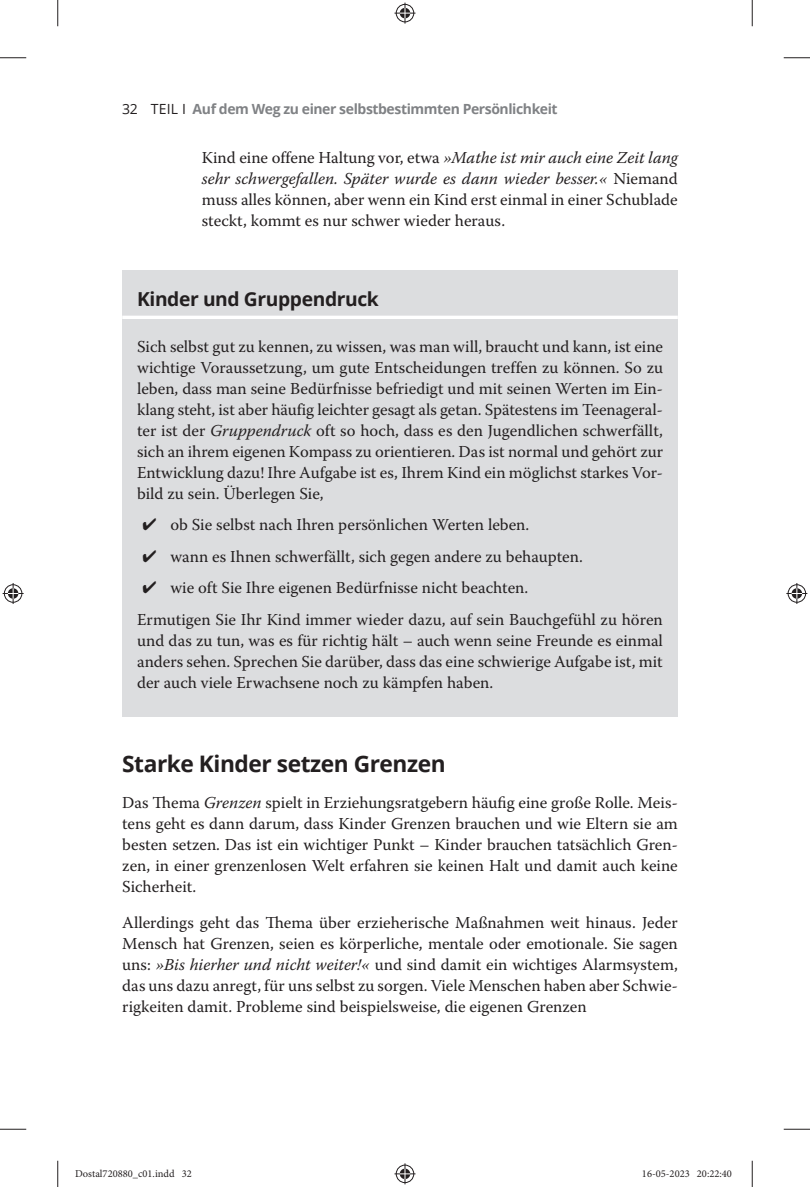
<style>
.page{position:relative;width:810px;height:1187px;background:#fff}
.page>*{position:absolute;margin:0;border:0;box-sizing:border-box;transform-origin:0 0}
.t1{font:700 22.75px "Open Sans";letter-spacing:-.02em;color:#231f20}
.t2{font:700 19.25px "Open Sans";letter-spacing:-.02em;color:#231f20}
.t3{font:16.62px/21px "Warnock Pro";color:#231f20;text-align:justify}
.t4{font:700 14px "Open Sans";letter-spacing:-.03em;color:#808285}
.t5{font:10.5px "Minion Pro";color:#231f20}
.s1{font-weight:400;color:#231f20}
.s2{font-style:italic}
</style>
<div class="page">
<div style="left:122px;top:270px;width:556px;height:65px;background:#dcdddf"></div>
<hr style="left:122px;top:316px;width:556px;height:3px;background:#fff">
<div style="left:122px;top:319px;width:556px;height:209px;background:#dcdddf"></div>
<div style="left:122px;top:497px;width:556px;height:62px;background:#dcdddf"></div>
<div style="left:122px;top:529px;width:556px;height:62px;background:#dcdddf"></div>
<div style="left:122px;top:560px;width:556px;height:62px;background:#dcdddf"></div>
<div style="left:122px;top:592px;width:556px;height:125px;background:#dcdddf"></div>
<svg style="left:0;top:57px;width:26px;height:1px"></svg>
<svg style="left:784px;top:57px;width:26px;height:1px"></svg>
<svg style="left:0;top:1129px;width:26px;height:1px"></svg>
<svg style="left:784px;top:1129px;width:26px;height:1px"></svg>
<svg style="left:57px;top:0;width:1px;height:26px"></svg>
<svg style="left:57px;top:1161px;width:1px;height:26px"></svg>
<svg style="left:752px;top:0;width:1px;height:26px"></svg>
<svg style="left:752px;top:1161px;width:1px;height:26px"></svg>
<svg style="left:394px;top:3px;width:21px;height:21px"></svg>
<svg style="left:394px;top:1163px;width:21px;height:21px"></svg>
<svg style="left:3px;top:583px;width:21px;height:21px"></svg>
<svg style="left:786px;top:583px;width:21px;height:21px"></svg>
<div style="left:727px;top:1169px;width:5px;height:8px;border:1px solid #fff;border-radius:50%"></div>
<svg style="left:727px;top:1169px;width:4px;height:8px"></svg>
<p class="t4" style="left:122px;top:99px;width:437px"><span class="s1">32 TEIL I</span> Auf dem Weg zu einer selbstbestimmten Persönlichkeit</p>
<p class="t3" style="left:202px;top:147px;width:477px">Kind eine offene Haltung vor, etwa <span class="s2">»Mathe ist mir auch eine Zeit lang sehr schwergefallen. Später wurde es dann wieder besser.«</span> Niemand muss alles können, aber wenn ein Kind erst einmal in einer Schublade steckt, kommt es nur schwer wieder heraus.</p>
<p class="t2" style="left:137px;top:285px;width:243px">Kinder und Gruppendruck</p>
<p class="t3" style="left:137px;top:336px;width:528px">Sich selbst gut zu kennen, zu wissen, was man will, braucht und kann, ist eine wichtige Voraussetzung, um gute Entscheidungen treffen zu können. So zu leben, dass man seine Bedürfnisse befriedigt und mit seinen Werten im Ein&shy;klang steht, ist aber häufig leichter gesagt als getan. Spätestens im Teenageral&shy;ter ist der <span class="s2">Gruppendruck</span> oft so hoch, dass es den Jugendlichen schwerfällt, sich an ihrem eigenen Kompass zu orientieren. Das ist normal und gehört zur Entwicklung dazu! Ihre Aufgabe ist es, Ihrem Kind ein möglichst starkes Vor&shy;bild zu sein. Überlegen Sie,</p>
<p class="t3" style="left:142px;top:514px;width:388px">✔ ob Sie selbst nach Ihren persönlichen Werten leben.</p>
<p class="t3" style="left:142px;top:545px;width:442px">✔ wann es Ihnen schwerfällt, sich gegen andere zu behaupten.</p>
<p class="t3" style="left:137px;top:572px;width:527px;line-height:31.5px;text-indent:5px">✔ wie oft Sie Ihre eigenen Bedürfnisse nicht beachten.<br>Ermutigen Sie Ihr Kind immer wieder dazu, auf sein Bauchgefühl zu hören</p>
<p class="t3" style="left:137px;top:629px;width:527px">und das zu tun, was es für richtig hält – auch wenn seine Freunde es einmal anders sehen. Sprechen Sie darüber, dass das eine schwierige Aufgabe ist, mit der auch viele Erwachsene noch zu kämpfen haben.</p>
<h1 class="t1" style="left:122px;top:747px;width:325px">Starke Kinder setzen Grenzen</h1>
<p class="t3" style="left:122px;top:791px;width:557px">Das Thema <span class="s2">Grenzen</span> spielt in Erziehungsratgebern häufig eine große Rolle. Meis&shy;tens geht es dann darum, dass Kinder Grenzen brauchen und wie Eltern sie am besten setzen. Das ist ein wichtiger Punkt – Kinder brauchen tatsächlich Gren&shy;zen, in einer grenzenlosen Welt erfahren sie keinen Halt und damit auch keine Sicherheit.</p>
<p class="t3" style="left:122px;top:912px;width:557px">Allerdings geht das Thema über erzieherische Maßnahmen weit hinaus. Jeder Mensch hat Grenzen, seien es körperliche, mentale oder emotionale. Sie sagen uns: <span class="s2">»Bis hierher und nicht weiter!«</span> und sind damit ein wichtiges Alarmsystem, das uns dazu anregt, für uns selbst zu sorgen. Viele Menschen haben aber Schwie&shy;rigkeiten damit. Probleme sind beispielsweise, die eigenen Grenzen</p>
<p class="t5" style="left:75px;top:1167px;width:118px">Dostal720880_c01.indd 32</p>
<p class="t5" style="left:642px;top:1167px;width:91px">16-05-2023 20:22:40</p>
</div>
